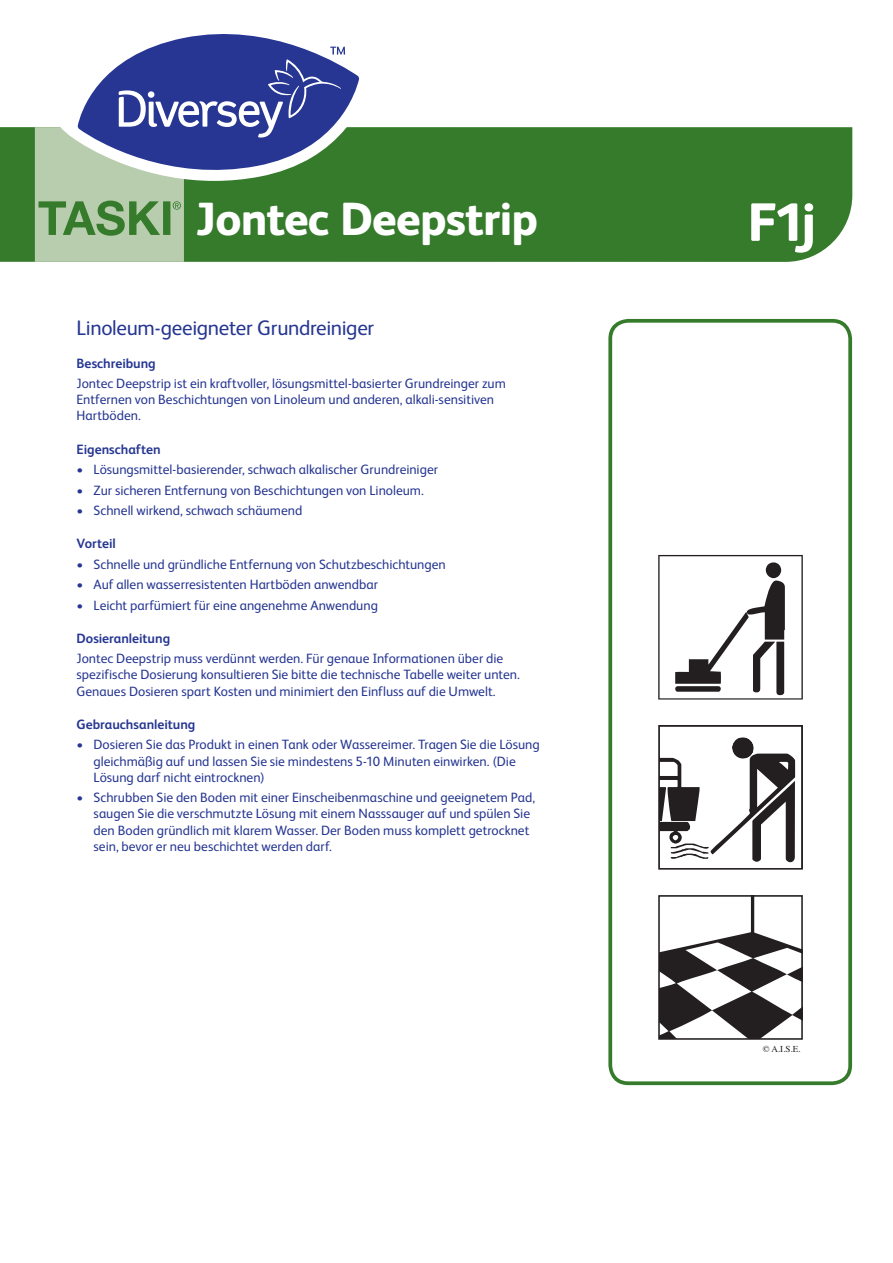
<style>
.page{position:relative;width:893px;height:1263px;background:#fff}
.page>*{position:absolute;margin:0;border:0;box-sizing:border-box;transform-origin:0 0}
.t1{font:800 54px "FS Albert Pro";color:#fff}
.t2{font:800 46.5px "FS Albert Pro";letter-spacing:-.02em;color:#fff}
.t3{font:21px "FS Albert Pro";letter-spacing:-.015em;color:#263692}
.t4{font:13.5px/16.2px "FS Albert Pro";color:#263692}
.t5{font:700 13.5px "FS Albert Pro";color:#263692}
.t6{font:9px "Times";color:#231f20}
</style>
<div class="page">
<div style="left:0;top:127px;width:852px;height:135px;background:#357b2b"></div>
<svg style="left:608px;top:319px;width:244px;height:766px"></svg>
<svg style="left:661px;top:728px;width:139px;height:139px"></svg>
<div style="left:658px;top:725px;width:145px;height:145px;border:2px solid #231f20"></div>
<svg style="left:661px;top:898px;width:139px;height:139px"></svg>
<div style="left:658px;top:895px;width:145px;height:145px;border:2px solid #231f20"></div>
<svg style="left:658px;top:555px;width:145px;height:144px"></svg>
<svg style="left:359px;top:78px;width:15px;height:103px;fill:#357b2b"></svg>
<svg style="left:153px;top:34px;width:206px;height:148px"></svg>
<svg style="left:35px;top:47px;width:310px;height:215px"></svg>
<h2 class="t2" style="left:196px;top:183px;width:344px">Jontec Deepstrip</h2>
<h1 class="t1" style="left:747px;top:180px;width:70px">F1j</h1>
<h3 class="t3" style="left:77px;top:313px;width:299px">Linoleum-geeigneter Grundreiniger</h3>
<p class="t5" style="left:77px;top:353px;width:81px">Beschreibung</p>
<p class="t4" style="left:77px;top:374px;width:431px">Jontec Deepstrip ist ein kraftvoller, lösungsmittel-basierter Grundreinger zum<br>Entfernen von Beschichtungen von Linoleum und anderen, alkali-sensitiven<br>Hartböden.</p>
<p class="t5" style="left:77px;top:439px;width:86px">Eigenschaften</p>
<p class="t4" style="left:77px;top:460px;width:363px">• Lösungsmittel-basierender, schwach alkalischer Grundreiniger</p>
<p class="t4" style="left:77px;top:481px;width:349px">• Zur sicheren Entfernung von Beschichtungen von Linoleum.</p>
<p class="t4" style="left:77px;top:501px;width:227px">• Schnell wirkend, schwach schäumend</p>
<p class="t5" style="left:77px;top:534px;width:41px">Vorteil</p>
<p class="t4" style="left:77px;top:555px;width:371px">• Schnelle und gründliche Entfernung von Schutzbeschichtungen</p>
<p class="t4" style="left:77px;top:575px;width:303px">• Auf allen wasserresistenten Hartböden anwendbar</p>
<p class="t4" style="left:77px;top:596px;width:303px">• Leicht parfümiert für eine angenehme Anwendung</p>
<p class="t5" style="left:77px;top:629px;width:95px">Dosieranleitung</p>
<p class="t4" style="left:77px;top:649px;width:445px">Jontec Deepstrip muss verdünnt werden. Für genaue Informationen über die spezifische Dosierung konsultieren Sie bitte die technische Tabelle weiter unten.<br>Genaues Dosieren spart Kosten und minimiert den Einfluss auf die Umwelt.</p>
<p class="t5" style="left:77px;top:715px;width:120px">Gebrauchsanleitung</p>
<p class="t4" style="left:94px;top:736px;width:448px;text-indent:-17px">• Dosieren Sie das Produkt in einen Tank oder Wassereimer. Tragen Sie die Lösung gleichmäßig auf und lassen Sie sie mindestens 5-10 Minuten einwirken. (Die<br>Lösung darf nicht eintrocknen)</p>
<p class="t4" style="left:94px;top:788px;width:443px;text-indent:-17px">• Schrubben Sie den Boden mit einer Einscheibenmaschine und geeignetem Pad, saugen Sie die verschmutzte Lösung mit einem Nasssauger auf und spülen Sie den Boden gründlich mit klarem Wasser. Der Boden muss komplett getrocknet sein, bevor er neu beschichtet werden darf.</p>
<p class="t6" style="left:763px;top:1040px;width:39px">© A.I.S.E.</p>
</div>
